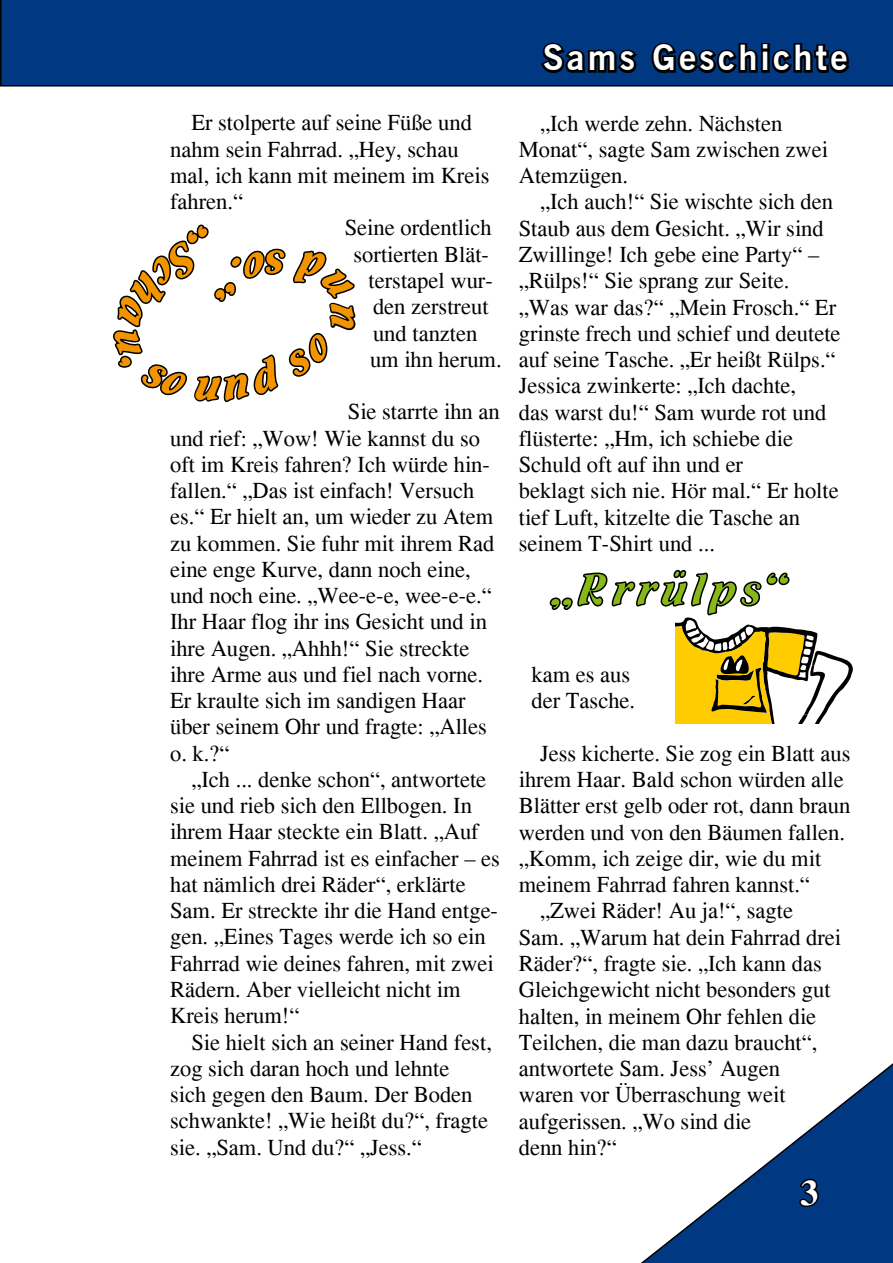
<style>
.page{position:relative;width:893px;height:1263px;background:#fff}
.page>*{position:absolute;margin:0;border:0;box-sizing:border-box;transform-origin:0 0}
.t1{font:46.5px "Fuego";color:#f29400}
.t2{font:700 36px "Times";color:#fff}
.t3{font:700 34.5px "News Gothic BT";letter-spacing:.1em;color:#fff}
.t4{font:22.5px/26.2px "Times";color:#000}
</style>
<div class="page">
<div style="left:0;top:0;width:893px;height:87px;background:#003882"></div>
<svg style="left:538px;top:39px;width:102px;height:38px;background:#001d44"></svg>
<svg style="left:648px;top:39px;width:112px;height:37px;background:#001b40"></svg>
<div style="left:761px;top:43px;width:9px;height:9px;border:4px solid #000"></div>
<div style="left:761px;top:50px;width:9px;height:23px;border:4px solid #000"></div>
<svg style="left:768px;top:41px;width:84px;height:36px;background:#001b3f"></svg>
<svg style="left:641px;top:1063px;width:252px;height:200px"></svg>
<svg style="left:797px;top:1176px;width:23px;height:33px"></svg>
<svg style="left:549px;top:569px;width:304px;height:154px"></svg>
<svg style="left:113px;top:224px;width:243px;height:179px"></svg>
<p class="t4" style="left:191px;top:110px;width:282px">Er stolperte auf seine Füße und</p>
<p class="t4" style="left:170px;top:136px;width:290px">nahm sein Fahrrad. „Hey, schau</p>
<p class="t4" style="left:170px;top:162px;width:321px">mal, ich kann mit meinem im Kreis</p>
<p class="t4" style="left:170px;top:188px;width:75px">fahren.“</p>
<p class="t4" style="left:345px;top:215px;width:148px">Seine ordentlich</p>
<p class="t4" style="left:354px;top:241px;width:137px">sortierten Blät-</p>
<p class="t4" style="left:369px;top:267px;width:126px">terstapel wur-</p>
<p class="t4" style="left:373px;top:293px;width:117px">den zerstreut</p>
<p class="t4" style="left:373px;top:320px;width:106px">und tanzten</p>
<p class="t4" style="left:370px;top:346px;width:133px">um ihn herum.</p>
<p class="t4" style="left:170px;top:398px;width:331px;text-indent:178px">Sie starrte ihn an und rief: „Wow! Wie kannst du so oft im Kreis fahren? Ich würde hin&shy;fallen.“ „Das ist einfach! Versuch es.“ Er hielt an, um wieder zu Atem zu kommen. Sie fuhr mit ihrem Rad eine enge Kurve, dann noch eine, und noch eine. „Wee-e-e, wee-e-e.“<br>Ihr Haar flog ihr ins Gesicht und in ihre Augen. „Ahhh!“ Sie streckte ihre Arme aus und fiel nach vorne.<br>Er kraulte sich im sandigen Haar über seinem Ohr und fragte: „Alles o. k.?“</p>
<p class="t4" style="left:170px;top:766px;width:331px;text-indent:21px">„Ich ... denke schon“, antwortete sie und rieb sich den Ellbogen. In ihrem Haar steckte ein Blatt. „Auf meinem Fahrrad ist es einfacher – es hat nämlich drei Räder“, erklärte<br>Sam. Er streckte ihr die Hand entge&shy;gen. „Eines Tages werde ich so ein<br>Fahrrad wie deines fahren, mit zwei<br>Rädern. Aber vielleicht nicht im<br>Kreis herum!“</p>
<p class="t4" style="left:170px;top:1029px;width:323px;text-indent:21px">Sie hielt sich an seiner Hand fest, zog sich daran hoch und lehnte<br>sich gegen den Baum. Der Boden schwankte! „Wie heißt du?“, fragte sie. „Sam. Und du?“ „Jess.“</p>
<h1 class="t1" style="left:197px;top:357px;width:26px">u</h1>
<h3 class="t3" style="left:543px;top:37px;width:306px">Sams Geschichte</h3>
<p class="t4" style="left:519px;top:110px;width:311px;text-indent:21px">„Ich werde zehn. Nächsten<br>Monat“, sagte Sam zwischen zwei<br>Atemzügen.</p>
<p class="t4" style="left:519px;top:189px;width:323px;text-indent:21px">„Ich auch!“ Sie wischte sich den<br>Staub aus dem Gesicht. „Wir sind<br>Zwillinge! Ich gebe eine Party“ – „Rülps!“ Sie sprang zur Seite. „Was war das?“ „Mein Frosch.“ Er grinste frech und schief und deutete auf seine Tasche. „Er heißt Rülps.“<br>Jessica zwinkerte: „Ich dachte,<br>das warst du!“ Sam wurde rot und flüsterte: „Hm, ich schiebe die<br>Schuld oft auf ihn und er<br>beklagt sich nie. Hör mal.“ Er holte tief Luft, kitzelte die Tasche an seinem T-Shirt und ...</p>
<p class="t4" style="left:531px;top:661px;width:105px">kam es aus der Tasche.</p>
<p class="t4" style="left:540px;top:740px;width:312px">Jess kicherte. Sie zog ein Blatt aus</p>
<p class="t4" style="left:519px;top:766px;width:326px">ihrem Haar. Bald schon würden alle</p>
<p class="t4" style="left:519px;top:793px;width:333px">Blätter erst gelb oder rot, dann braun</p>
<p class="t4" style="left:519px;top:819px;width:328px">werden und von den Bäumen fallen.</p>
<p class="t4" style="left:519px;top:845px;width:304px">„Komm, ich zeige dir, wie du mit</p>
<p class="t4" style="left:519px;top:871px;width:293px">meinem Fahrrad fahren kannst.“</p>
<p class="t4" style="left:540px;top:898px;width:255px">„Zwei Räder! Au ja!“, sagte</p>
<p class="t4" style="left:519px;top:924px;width:324px">Sam. „Warum hat dein Fahrrad drei</p>
<p class="t4" style="left:519px;top:950px;width:305px">Räder?“, fragte sie. „Ich kann das</p>
<p class="t4" style="left:519px;top:976px;width:313px">Gleichgewicht nicht besonders gut</p>
<p class="t4" style="left:519px;top:1003px;width:299px">halten, in meinem Ohr fehlen die</p>
<p class="t4" style="left:519px;top:1029px;width:300px">Teilchen, die man dazu braucht“,</p>
<p class="t4" style="left:519px;top:1055px;width:263px">antwortete Sam. Jess’ Augen</p>
<p class="t4" style="left:519px;top:1081px;width:268px">waren vor Überraschung weit</p>
<p class="t4" style="left:519px;top:1108px;width:234px">aufgerissen. „Wo sind die</p>
<p class="t4" style="left:519px;top:1134px;width:100px">denn hin?“</p>
<h2 class="t2" style="left:800px;top:1170px;width:19px">3</h2>
</div>
